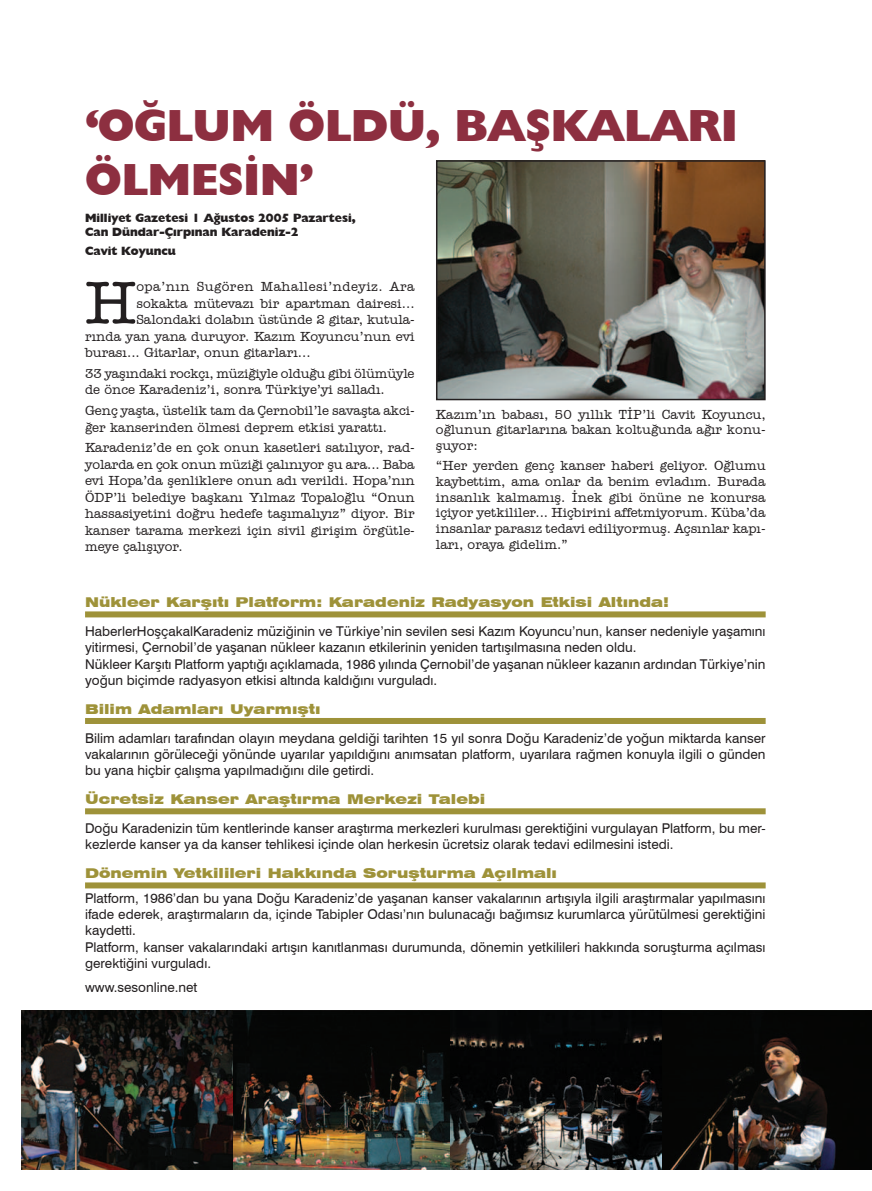
<style>
.page{position:relative;width:872px;height:1191px;background:#fff}
.page>*{position:absolute;margin:0;border:0;box-sizing:border-box;transform-origin:0 0}
.Paragraph_Style_Body_Büyük{font:500 61.65px "Amer Typewriter IT Cby BT";color:#231f20}
.Paragraph_Style_Body{font:800 45px/54px "Humanist 521 BT";color:#8d2f40}
.Paragraph_Style_Body-2{font:13.5px/16.2px "Swiss 721 BT";color:#231f20}
.Paragraph_Style_Body-3{font:500 13.5px/16.5px "Amer Typewriter IT Cby BT";color:#231f20;text-align:justify}
.Paragraph_Style_Subhead1{font:900 expanded 13.5px "Swiss 721 BT";color:#9e9239}
.Paragraph_Style_Body_Büyük-2{font:500 13.5px "Amer Typewriter IT Cby BT";color:#231f20}
.Paragraph_Style_Body_Büyük-3{font:500 13.5px "Amer Typewriter IT Cby BT";letter-spacing:.03em;color:#231f20}
.Paragraph_Style_Body-4{font:800 12px "Humanist 521 BT";color:#231f20}
</style>
<div class="page">
<img style="left:439px;top:163px;width:323px;height:234px">
<div style="left:436px;top:160px;width:329px;height:240px;border:2px solid #231f20"></div>
<img style="left:21px;top:1010px;width:212px;height:159px">
<img style="left:661px;top:1010px;width:211px;height:159px">
<img style="left:449px;top:1010px;width:212px;height:159px">
<img style="left:233px;top:1010px;width:216px;height:159px">
<div style="left:85px;top:611px;width:680px;height:6px;background:#9e9239"></div>
<div style="left:85px;top:718px;width:680px;height:6px;background:#9e9239"></div>
<div style="left:85px;top:808px;width:680px;height:6px;background:#9e9239"></div>
<div style="left:85px;top:882px;width:680px;height:6px;background:#9e9239"></div>
<p class="Paragraph_Style_Body" style="left:85px;top:97px;width:654px">‘OĞLUM ÖLDÜ, BAŞKALARI<br>ÖLMESİN’</p>
<p class="Paragraph_Style_Body-4" style="left:85px;top:210px;width:272px">Milliyet Gazetesi 1 Ağustos 2005 Pazartesi,</p>
<p class="Paragraph_Style_Body-4" style="left:85px;top:224px;width:215px">Can Dündar-Çırpınan Karadeniz-2</p>
<p class="Paragraph_Style_Body-4" style="left:85px;top:243px;width:92px">Cavit Koyuncu</p>
<p class="Paragraph_Style_Body_Büyük" style="left:85px;top:265px;width:53px">H</p>
<p class="Paragraph_Style_Body_Büyük-3" style="left:136px;top:278px;width:280px">opa’nın Sugören Mahallesi’ndeyiz. Ara</p>
<p class="Paragraph_Style_Body_Büyük-2" style="left:136px;top:295px;width:280px">sokakta mütevazı bir apartman dairesi...</p>
<p class="Paragraph_Style_Body_Büyük-2" style="left:136px;top:311px;width:280px">Salondaki dolabın üstünde 2 gitar, kutula-</p>
<p class="Paragraph_Style_Body_Büyük-2" style="left:85px;top:328px;width:331px">rında yan yana duruyor. Kazım Koyuncu’nun evi</p>
<p class="Paragraph_Style_Body_Büyük-2" style="left:85px;top:344px;width:227px">burası... Gitarlar, onun gitarları...</p>
<p class="Paragraph_Style_Body-3" style="left:85px;top:365px;width:331px">33 yaşındaki rockçı, müziğiyle olduğu gibi ölümüyle de önce Karadeniz’i, sonra Türkiye’yi salladı.</p>
<p class="Paragraph_Style_Body-3" style="left:85px;top:402px;width:331px">Genç yaşta, üstelik tam da Çernobil’le savaşta akci&shy;ğer kanserinden ölmesi deprem etkisi yarattı.</p>
<p class="Paragraph_Style_Body-3" style="left:85px;top:439px;width:331px">Karadeniz’de en çok onun kasetleri satılıyor, rad&shy;yolarda en çok onun müziği çalınıyor şu ara... Baba evi Hopa’da şenliklere onun adı verildi. Hopa’nın ÖDP’li belediye başkanı Yılmaz Topaloğlu “Onun hassasiyetini doğru hedefe taşımalıyız” diyor. Bir kanser tarama merkezi için sivil girişim örgütle&shy;meye çalışıyor.</p>
<p class="Paragraph_Style_Body-3" style="left:436px;top:406px;width:331px;line-height:15.8px">Kazım’ın babası, 50 yıllık TİP’li Cavit Koyuncu, oğlunun gitarlarına bakan koltuğunda ağır konu&shy;şuyor:</p>
<p class="Paragraph_Style_Body-3" style="left:436px;top:457px;width:331px;line-height:15.8px">“Her yerden genç kanser haberi geliyor. Oğlumu kaybettim, ama onlar da benim evladım. Burada insanlık kalmamış. İnek gibi önüne ne konursa içiyor yetkililer... Hiçbirini affetmiyorum. Küba’da insanlar parasız tedavi ediliyormuş. Açsınlar kapı&shy;ları, oraya gidelim.”</p>
<p class="Paragraph_Style_Subhead1" style="left:85px;top:594px;width:585px">Nükleer Karşıtı Platform: Karadeniz Radyasyon Etkisi Altında!</p>
<p class="Paragraph_Style_Body-2" style="left:85px;top:623px;width:682px">HaberlerHoşçakalKaradeniz müziğinin ve Türkiye’nin sevilen sesi Kazım Koyuncu’nun, kanser nedeniyle yaşamını yitirmesi, Çernobil’de yaşanan nükleer kazanın etkilerinin yeniden tartışılmasına neden oldu.</p>
<p class="Paragraph_Style_Body-2" style="left:85px;top:655px;width:682px">Nükleer Karşıtı Platform yaptığı açıklamada, 1986 yılında Çernobil’de yaşanan nükleer kazanın ardından Türkiye’nin yoğun biçimde radyasyon etkisi altında kaldığını vurguladı.</p>
<p class="Paragraph_Style_Subhead1" style="left:85px;top:700px;width:237px">Bilim Adamları Uyarmıştı</p>
<p class="Paragraph_Style_Body-2" style="left:85px;top:729px;width:682px;text-align:justify">Bilim adamları tarafından olayın meydana geldiği tarihten 15 yıl sonra Doğu Karadeniz’de yoğun miktarda kanser vakalarının görüleceği yönünde uyarılar yapıldığını anımsatan platform, uyarılara rağmen konuyla ilgili o günden bu yana hiçbir çalışma yapılmadığını dile getirdi.</p>
<p class="Paragraph_Style_Subhead1" style="left:85px;top:791px;width:401px">Ücretsiz Kanser Araştırma Merkezi Talebi</p>
<p class="Paragraph_Style_Body-2" style="left:85px;top:820px;width:682px">Doğu Karadenizin tüm kentlerinde kanser araştırma merkezleri kurulması gerektiğini vurgulayan Platform, bu mer&shy;kezlerde kanser ya da kanser tehlikesi içinde olan herkesin ücretsiz olarak tedavi edilmesini istedi.</p>
<p class="Paragraph_Style_Subhead1" style="left:85px;top:865px;width:473px">Dönemin Yetkilileri Hakkında Soruşturma Açılmalı</p>
<p class="Paragraph_Style_Body-2" style="left:85px;top:890px;width:682px;text-align:justify">Platform, 1986’dan bu yana Doğu Karadeniz’de yaşanan kanser vakalarının artışıyla ilgili araştırmalar yapılmasını ifade ederek, araştırmaların da, içinde Tabipler Odası’nın bulunacağı bağımsız kurumlarca yürütülmesi gerektiğini kaydetti.</p>
<p class="Paragraph_Style_Body-2" style="left:85px;top:938px;width:682px">Platform, kanser vakalarındaki artışın kanıtlanması durumunda, dönemin yetkilileri hakkında soruşturma açılması gerektiğini vurguladı.</p>
<p class="Paragraph_Style_Body-2" style="left:85px;top:979px;width:114px">www.sesonline.net</p>
</div>
